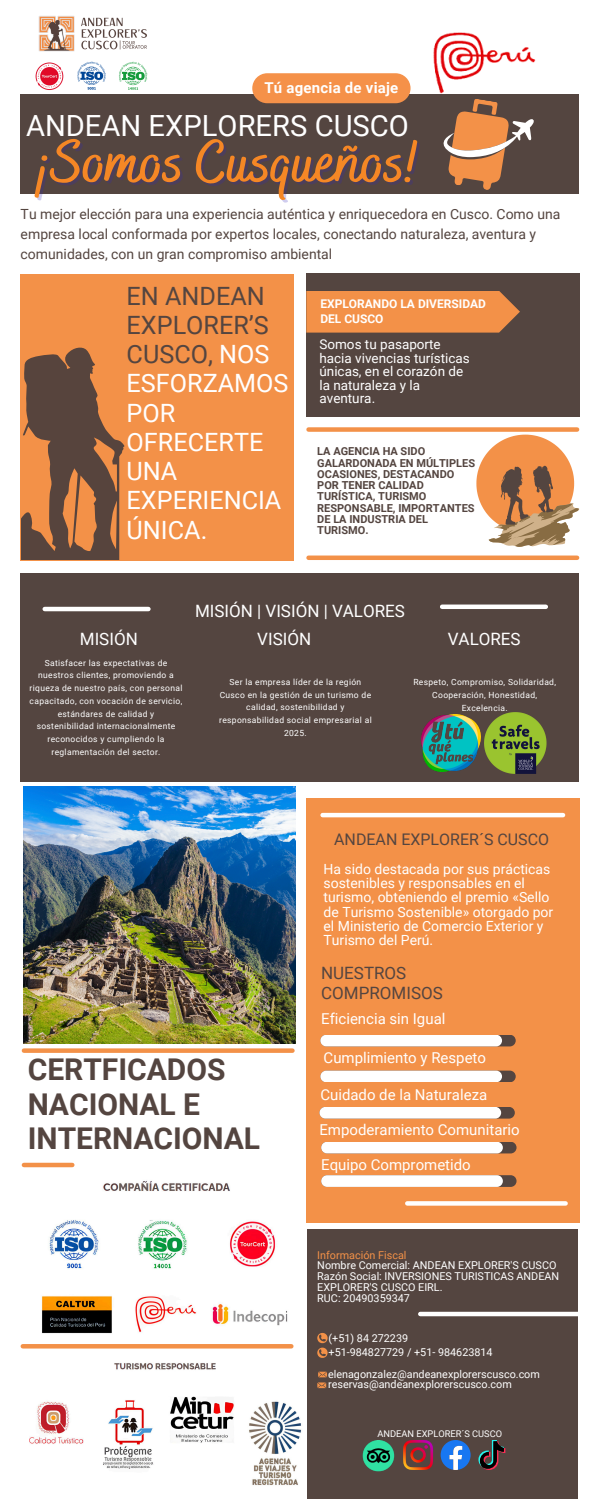
<style>
.page{position:relative;width:600px;height:1500px;background:#fff}
.page>*{position:absolute;margin:0;border:0;box-sizing:border-box;transform-origin:0 0}
.t1{font:700 59.5px "Bakerie Smooth";color:#f58725}
.t2{font:700 30px/34.5px "Roboto";color:#544540}
.t3{font:29.2px "Roboto";color:#fff}
.t4{font:25.2px/29.2px "Roboto";color:#fff}
.t5{font:17px "Roboto";color:#fff}
.t6{font:17px/19.5px "Roboto";color:#544540}
.t7{font:16px "Roboto";color:#544540}
.t8{font:15px "Roboto";color:#fff}
.t9{font:700 15px "Roboto";letter-spacing:.015em;color:#fff}
.t10{font:14px/20.2px "Roboto";color:#544540}
.t11{font:14px/14.2px "Roboto";color:#fff}
.t12{font:13.5px/13.5px "Roboto";color:#fff}
.t13{font:700 12px/15px "Roboto";color:#fff}
.t14{font:700 11px/11.2px "Roboto";color:#544540}
.t15{font:10.8px/10.7px "Roboto";color:#fff}
.t16{font:10.8px "Roboto";color:#f39148}
.t17{font:9.3px "Roboto";color:#fff}
.t18{font:8.5px/12.7px "Roboto";letter-spacing:.04em;color:#fff;text-align:center}
.s1{color:#544540}
</style>
<div class="page">
<div style="left:21px;top:274px;width:273px;height:286px;background:#f39148"></div>
<div style="left:21px;top:94px;width:558px;height:100px;background:#544540"></div>
<div style="left:306px;top:274px;width:273px;height:143px;background:#544540"></div>
<div style="left:21px;top:574px;width:558px;height:208px;background:#544540"></div>
<div style="left:306px;top:798px;width:273px;height:424px;background:#f39148"></div>
<div style="left:308px;top:1230px;width:270px;height:269px;background:#544540"></div>
<hr style="left:24px;top:1163px;width:48px;height:4px;background:#f39148">
<div style="left:309px;top:427px;width:268px;height:5px;background:#f39148"></div>
<div style="left:24px;top:1048px;width:268px;height:5px;background:#f39148"></div>
<hr style="left:323px;top:813px;width:240px;height:4px;background:#fff">
<div style="left:407px;top:1201px;width:159px;height:5px;background:#fff"></div>
<hr style="left:309px;top:556px;width:268px;height:4px;background:#f39148">
<div style="left:23px;top:1344px;width:268px;height:5px;background:#f39148"></div>
<svg style="left:306px;top:291px;width:214px;height:42px;background:#e98c47"></svg>
<div style="left:321px;top:1142px;width:196px;height:11px;background:#544540;border-radius:6px"></div>
<div style="left:321px;top:1142px;width:182px;height:11px;background:#fff;border-radius:6px"></div>
<hr style="left:45px;top:607px;width:103px;height:4px;background:#fff">
<hr style="left:442px;top:605px;width:104px;height:4px;background:#fff">
<img style="left:35px;top:16px;width:113px;height:74px">
<svg style="left:443px;top:100px;width:91px;height:90px"></svg>
<svg style="left:22px;top:347px;width:103px;height:212px"></svg>
<div style="left:319px;top:1107px;width:196px;height:12px;background:#544540;border-radius:6px"></div>
<div style="left:319px;top:1107px;width:182px;height:12px;background:#fff;border-radius:6px"></div>
<div style="left:321px;top:1175px;width:196px;height:12px;background:#544540;border-radius:6px"></div>
<div style="left:321px;top:1175px;width:182px;height:12px;background:#fff;border-radius:6px"></div>
<div style="left:320px;top:1071px;width:196px;height:11px;background:#544540;border-radius:6px"></div>
<div style="left:320px;top:1071px;width:182px;height:11px;background:#fff;border-radius:6px"></div>
<div style="left:320px;top:1035px;width:196px;height:11px;background:#544540;border-radius:6px"></div>
<div style="left:320px;top:1035px;width:182px;height:11px;background:#fff;border-radius:6px"></div>
<svg style="left:476px;top:435px;width:103px;height:112px"></svg>
<img style="left:485px;top:712px;width:62px;height:62px">
<img style="left:408px;top:32px;width:128px;height:68px">
<img style="left:41px;top:1181px;width:247px;height:153px">
<img style="left:29px;top:1363px;width:272px;height:122px">
<img style="left:23px;top:786px;width:272px;height:258px">
<img style="left:422px;top:715px;width:59px;height:57px">
<hr style="left:420px;top:1312px;width:159px;height:4px;background:#fff">
<svg style="left:317px;top:1333px;width:11px;height:25px"></svg>
<div style="left:252px;top:73px;width:159px;height:30px;background:#f59149;border-radius:15px"></div>
<svg style="left:317px;top:1372px;width:10px;height:16px"></svg>
<img style="left:362px;top:1440px;width:33px;height:32px">
<svg style="left:403px;top:1440px;width:30px;height:30px"></svg>
<svg style="left:441px;top:1440px;width:30px;height:30px"></svg>
<svg style="left:478px;top:1440px;width:27px;height:30px"></svg>
<p class="t9" style="left:264px;top:80px;width:136px">Tú agencia de viaje</p>
<p class="t3" style="left:26px;top:109px;width:384px">ANDEAN EXPLORERS CUSCO</p>
<p class="t1" style="left:38px;top:127px;width:384px">¡Somos Cusqueños!</p>
<p class="t10" style="left:21px;top:204px;width:541px">Tu mejor elección para una experiencia auténtica y enriquecedora en Cusco. Como una empresa local conformada por expertos locales, conectando naturaleza, aventura y comunidades, con un gran compromiso ambiental</p>
<p class="t4" style="left:127px;top:281px;width:163px"><span class="s1">EN ANDEAN<br>EXPLORER’S<br>CUSCO,</span> NOS<br>ESFORZAMOS<br>POR<br>OFRECERTE<br>UNA<br>EXPERIENCIA<br>ÚNICA.</p>
<p class="t13" style="left:320px;top:296px;width:167px">EXPLORANDO LA DIVERSIDAD<br>DEL CUSCO</p>
<p class="t12" style="left:319px;top:338px;width:152px">Somos tu pasaporte hacia vivencias turísticas únicas, en el corazón de la naturaleza y la aventura.</p>
<p class="t14" style="left:317px;top:446px;width:159px">LA AGENCIA HA SIDO<br>GALARDONADA EN MÚLTIPLES<br>OCASIONES, DESTACANDO<br>POR TENER CALIDAD<br>TURÍSTICA, TURISMO<br>RESPONSABLE, IMPORTANTES<br>DE LA INDUSTRIA DEL<br>TURISMO.</p>
<p class="t5" style="left:195px;top:601px;width:211px">MISIÓN | VISIÓN | VALORES</p>
<p class="t5" style="left:80px;top:629px;width:59px">MISIÓN</p>
<p class="t5" style="left:257px;top:629px;width:55px">VISIÓN</p>
<p class="t5" style="left:448px;top:629px;width:74px">VALORES</p>
<p class="t18" style="left:30px;top:656px;width:154px">Satisfacer las expectativas de nuestros clientes, promoviendo a riqueza de nuestro país, con personal capacitado, con vocación de servicio, estándares de calidad y sostenibilidad internacionalmente reconocidos y cumpliendo la reglamentación del sector.</p>
<p class="t18" style="left:219px;top:676px;width:154px">Ser la empresa líder de la región<br>Cusco en la gestión de un turismo de calidad, sostenibilidad y responsabilidad social empresarial al<br>2025.</p>
<p class="t18" style="left:413px;top:676px;width:144px">Respeto, Compromiso, Solidaridad,<br>Cooperación, Honestidad,<br>Excelencia.</p>
<p class="t7" style="left:334px;top:830px;width:216px">ANDEAN EXPLORER´S CUSCO</p>
<h4 class="t11" style="left:324px;top:862px;width:231px">Ha sido destacada por sus prácticas sostenibles y responsables en el turismo, obteniendo el premio «Sello de Turismo Sostenible» otorgado por el Ministerio de Comercio Exterior y<br>Turismo del Perú.</h4>
<h1 class="t2" style="left:28px;top:1053px;width:234px">CERTFICADOS<br>NACIONAL E<br>INTERNACIONAL</h1>
<p class="t6" style="left:321px;top:964px;width:123px">NUESTROS<br>COMPROMISOS</p>
<p class="t8" style="left:321px;top:1010px;width:126px">Eficiencia sin Igual</p>
<p class="t8" style="left:324px;top:1049px;width:164px">Cumplimiento y Respeto</p>
<p class="t8" style="left:320px;top:1086px;width:168px">Cuidado de la Naturaleza</p>
<p class="t8" style="left:319px;top:1121px;width:202px">Empoderamiento Comunitario</p>
<p class="t8" style="left:321px;top:1156px;width:151px">Equipo Comprometido</p>
<p class="t16" style="left:317px;top:1249px;width:91px">Información Fiscal</p>
<p class="t15" style="left:317px;top:1260px;width:241px">Nombre Comercial: ANDEAN EXPLORER'S CUSCO</p>
<p class="t15" style="left:317px;top:1271px;width:243px">Razón Social: INVERSIONES TURISTICAS ANDEAN<br>EXPLORER'S CUSCO EIRL.</p>
<h2 class="t15" style="left:317px;top:1293px;width:94px">RUC: 20490359347</h2>
<h3 class="t15" style="left:329px;top:1333px;width:81px">(+51) 84 272239</h3>
<p class="t15" style="left:329px;top:1347px;width:166px">+51-984827729 / +51- 984623814</p>
<p class="t15" style="left:328px;top:1369px;width:213px">elenagonzalez@andeanexplorerscusco.com</p>
<p class="t15" style="left:328px;top:1379px;width:185px">reservas@andeanexplorerscusco.com</p>
<p class="t17" style="left:378px;top:1429px;width:126px">ANDEAN EXPLORER´S CUSCO</p>
</div>
